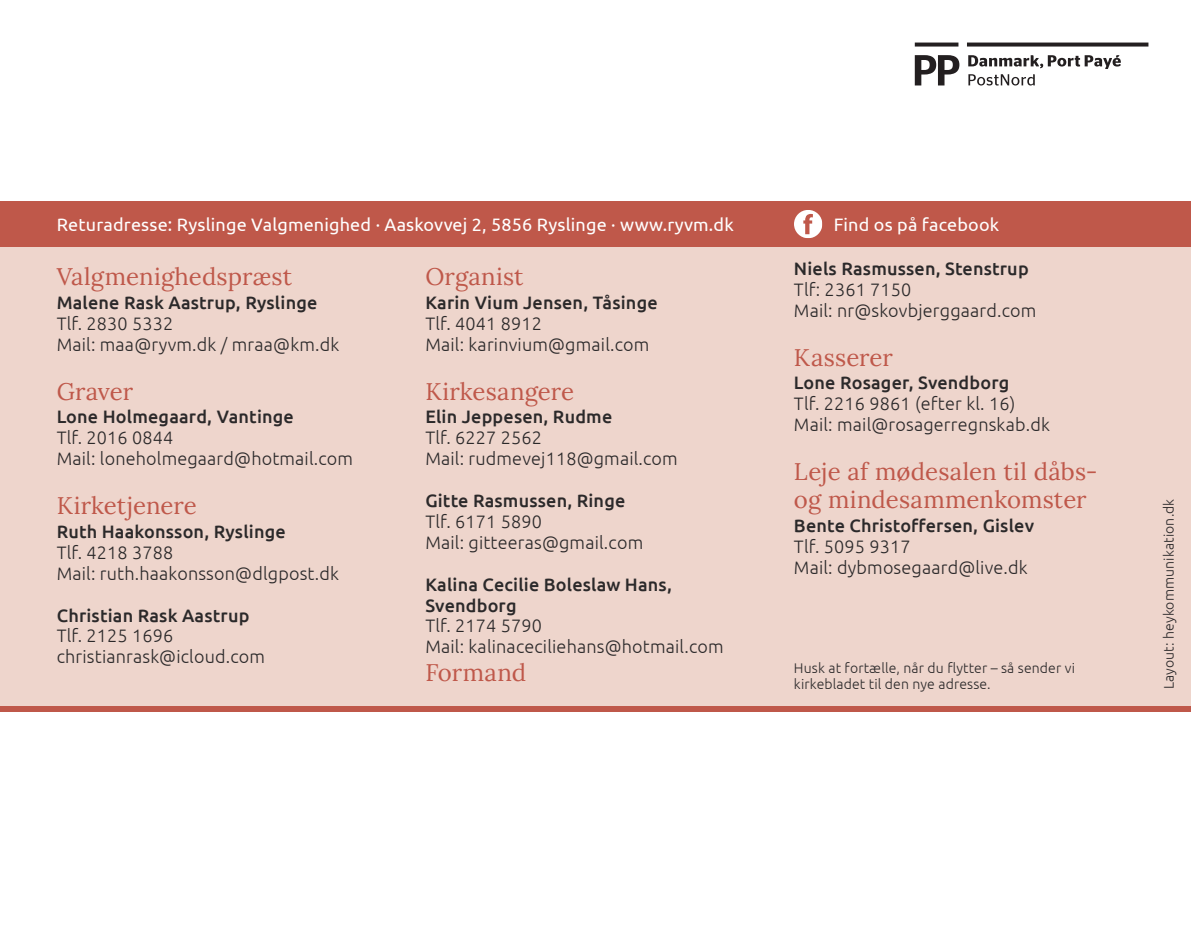
<style>
.page{position:relative;width:1191px;height:936px;background:#fff}
.page>*{position:absolute;margin:0;border:0;box-sizing:border-box;transform-origin:0 0}
.t1{font:24px/28px "Lora";letter-spacing:.005em;color:#bf584a}
.t2{font:300 18px/20.8px "Ubuntu";letter-spacing:.01em;color:#2b292a}
.t3{font:500 18px/20.8px "Ubuntu";letter-spacing:.01em;color:#2b292a}
.t4{font:18px "Ubuntu";letter-spacing:.01em;color:#fff}
.t5{font:300 14px/16px "Ubuntu";letter-spacing:.01em;color:#2b292a}
</style>
<div class="page">
<div style="left:0;top:201px;width:1191px;height:510px;background:#eed5cc"></div>
<div style="left:0;top:201px;width:1191px;height:46px;background:#bf584a"></div>
<div style="left:0;top:706px;width:1191px;height:5px;background:#bf584a"></div>
<svg style="left:967px;top:43px;width:181px;height:4px"></svg>
<svg style="left:914px;top:43px;width:44px;height:4px"></svg>
<svg style="left:914px;top:55px;width:45px;height:30px"></svg>
<svg style="left:968px;top:55px;width:152px;height:30px"></svg>
<svg style="left:794px;top:210px;width:28px;height:28px"></svg>
<p class="t4" style="left:57px;top:217px;width:678px">Returadresse: Ryslinge Valgmenighed · Aaskovvej 2, 5856 Ryslinge · www.ryvm.dk</p>
<p class="t4" style="left:833px;top:217px;width:167px">Find os på facebook</p>
<h1 class="t1" style="left:425px;top:265px;width:100px">Organist</h1>
<p class="t3" style="left:425px;top:292px;width:234px">Karin Vium Jensen, Tåsinge</p>
<p class="t2" style="left:425px;top:314px;width:225px">Tlf. 4041 8912<br>Mail: karinvium@gmail.com</p>
<h1 class="t1" style="left:425px;top:379px;width:150px">Kirkesangere</h1>
<p class="t3" style="left:425px;top:407px;width:188px">Elin Jeppesen, Rudme</p>
<p class="t2" style="left:425px;top:428px;width:254px">Tlf. 6227 2562<br>Mail: rudmevej118@gmail.com</p>
<p class="t3" style="left:425px;top:490px;width:201px">Gitte Rasmussen, Ringe</p>
<p class="t2" style="left:425px;top:512px;width:219px">Tlf. 6171 5890<br>Mail: gitteeras@gmail.com</p>
<p class="t3" style="left:425px;top:574px;width:248px">Kalina Cecilie Boleslaw Hans,<br>Svendborg</p>
<p class="t2" style="left:425px;top:616px;width:300px">Tlf. 2174 5790<br>Mail: kalinaceciliehans@hotmail.com</p>
<h1 class="t1" style="left:425px;top:661px;width:102px">Formand</h1>
<p class="t3" style="left:794px;top:258px;width:236px">Niels Rasmussen, Stenstrup</p>
<p class="t2" style="left:794px;top:280px;width:244px">Tlf: 2361 7150<br>Mail: nr@skovbjerggaard.com</p>
<h1 class="t1" style="left:794px;top:346px;width:100px">Kasserer</h1>
<p class="t3" style="left:794px;top:373px;width:217px">Lone Rosager, Svendborg</p>
<p class="t2" style="left:794px;top:394px;width:257px">Tlf. 2216 9861 (efter kl. 16)<br>Mail: mail@rosagerregnskab.dk</p>
<h1 class="t1" style="left:794px;top:460px;width:305px">Leje af mødesalen til dåbs&shy;og mindesammenkomster</h1>
<p class="t3" style="left:794px;top:514px;width:242px">Bente Christoffersen, Gislev</p>
<p class="t2" style="left:794px;top:537px;width:235px">Tlf. 5095 9317<br>Mail: dybmosegaard@live.dk</p>
<h1 class="t1" style="left:57px;top:265px;width:237px">Valgmenighedspræst</h1>
<p class="t3" style="left:57px;top:292px;width:262px">Malene Rask Aastrup, Ryslinge</p>
<p class="t2" style="left:57px;top:314px;width:284px">Tlf. 2830 5332<br>Mail: maa@ryvm.dk / mraa@km.dk</p>
<h1 class="t1" style="left:57px;top:379px;width:78px">Graver</h1>
<p class="t3" style="left:57px;top:407px;width:239px">Lone Holmegaard, Vantinge</p>
<p class="t2" style="left:57px;top:428px;width:298px">Tlf. 2016 0844<br>Mail: loneholmegaard@hotmail.com</p>
<h1 class="t1" style="left:57px;top:494px;width:142px">Kirketjenere</h1>
<p class="t3" style="left:57px;top:521px;width:230px">Ruth Haakonsson, Ryslinge</p>
<p class="t2" style="left:57px;top:543px;width:284px">Tlf. 4218 3788<br>Mail: ruth.haakonsson@dlgpost.dk</p>
<p class="t3" style="left:57px;top:605px;width:194px">Christian Rask Aastrup</p>
<p class="t2" style="left:57px;top:626px;width:210px">Tlf. 2125 1696 christianrask@icloud.com</p>
<p class="t5" style="left:794px;top:659px;width:282px">Husk at fortælle, når du flytter – så sender vi kirkebladet til den nye adresse.</p>
<p class="t5" style="left:1161px;top:689px;width:192px;rotate:-90deg">Layout: heykommunikation.dk</p>
</div>
